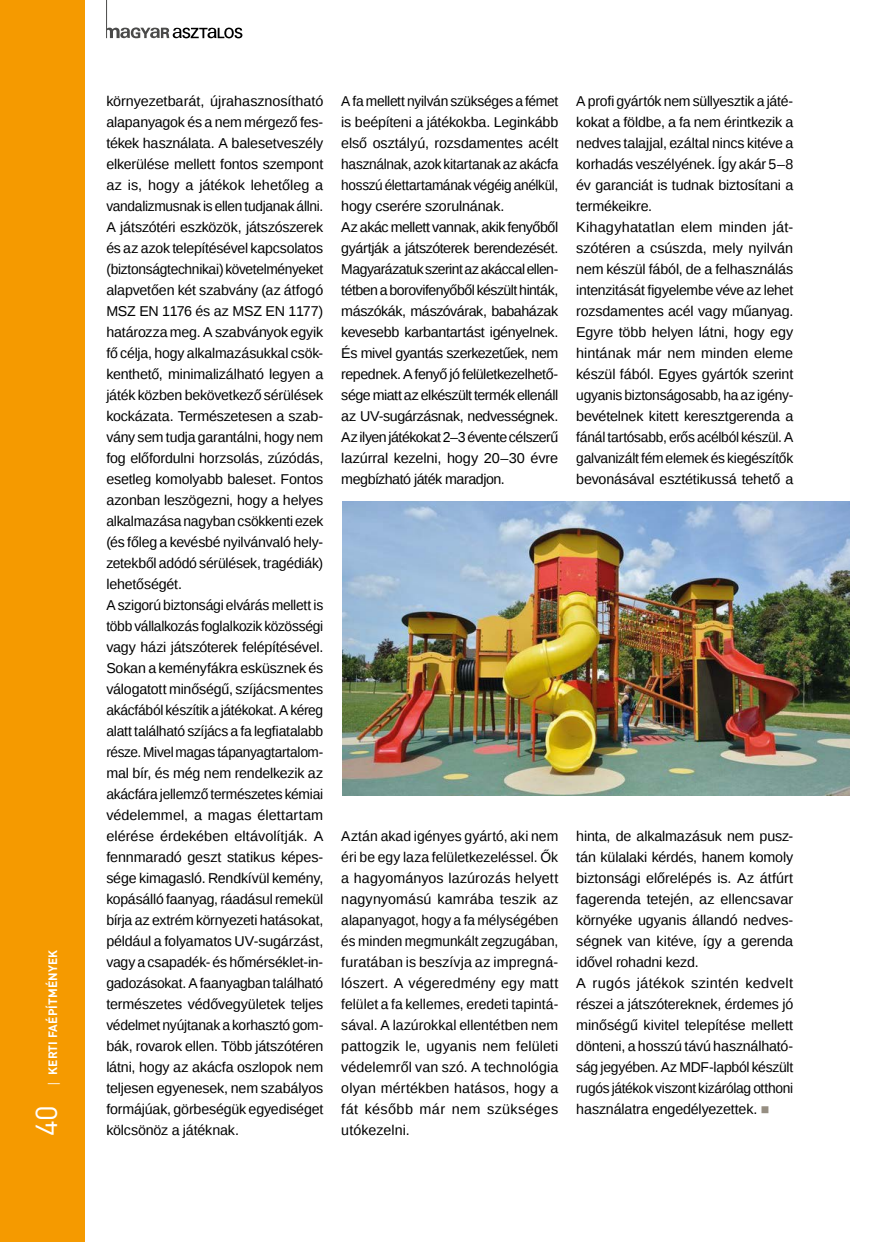
<style>
.page{position:relative;width:872px;height:1242px;background:#fff}
.page>*{position:absolute;margin:0;border:0;box-sizing:border-box;transform-origin:0 0}
.t1{font:30px "DIN Pro";color:#fff}
.t2{font:14.25px/21px "Liberation Sans";letter-spacing:-.015em;color:#000}
.t3{font:700 12px "DIN Pro";letter-spacing:.01em;color:#fff}
.s1{font-family:"Open Sans";font-weight:400}
.s2{color:#968e82}
</style>
<div class="page">
<div style="left:0;top:0;width:85px;height:1242px;background:#f59a00"></div>
<svg style="left:107px;top:27px;width:135px;height:11px"></svg>
<hr style="left:106px;top:0;width:1px;height:38px;background:#4a4a49">
<img style="left:342px;top:502px;width:507px;height:294px">
<p class="t3" style="left:45px;top:1087px;width:139px;rotate:-90deg"><span class="s1">|</span> KERTI FAÉPÍTMÉNYEK</p>
<h1 class="t1" style="left:26px;top:1136px;width:33px;rotate:-90deg">40</h1>
<p class="t2" style="left:106px;top:91px;width:218px">környezetbarát, újrahasznosítható alapanyagok és a nem mérgező fes&shy;tékek használata. A balesetveszély elkerülése mellett fontos szempont az is, hogy a játékok lehetőleg a vandalizmusnak is ellen tudjanak állni.<br>A játszótéri eszközök, játszószerek és az azok telepítésével kapcsolatos (biztonságtechnikai) követelményeket alapvetően két szabvány (az átfogó MSZ EN 1176 és az MSZ EN 1177) határozza meg. A szabványok egyik fő célja, hogy alkalmazásukkal csök&shy;kenthető, minimalizálható legyen a játék közben bekövetkező sérülések kockázata. Természetesen a szab&shy;vány sem tudja garantálni, hogy nem fog előfordulni horzsolás, zúzódás, esetleg komolyabb baleset. Fontos azonban leszögezni, hogy a helyes alkalmazása nagyban csökkenti ezek (és főleg a kevésbé nyilvánvaló hely&shy;zetekből adódó sérülések, tragédiák) lehetőségét.<br>A szigorú biztonsági elvárás mellett is több vállalkozás foglalkozik közösségi vagy házi játszóterek felépítésével.<br>Sokan a keményfákra esküsznek és válogatott minőségű, szíjácsmentes akácfából készítik a játékokat. A kéreg alatt található szíjács a fa legfiatalabb része. Mivel magas tápanyagtartalom&shy;mal bír, és még nem rendelkezik az akácfára jellemző természetes kémiai védelemmel, a magas élettartam elérése érdekében eltávolítják. A fennmaradó geszt statikus képes&shy;sége kimagasló. Rendkívül kemény, kopásálló faanyag, ráadásul remekül bírja az extrém környezeti hatásokat, például a folyamatos UV-sugárzást, vagy a csapadék- és hőmérséklet-in&shy;gadozásokat. A faanyagban található természetes védővegyületek teljes védelmet nyújtanak a korhasztó gom&shy;bák, rovarok ellen. Több játszótéren látni, hogy az akácfa oszlopok nem teljesen egyenesek, nem szabályos formájúak, görbeségük egyediséget kölcsönöz a játéknak.</p>
<p class="t2" style="left:341px;top:91px;width:218px">A fa mellett nyilván szükséges a fémet is beépíteni a játékokba. Leginkább első osztályú, rozsdamentes acélt használnak, azok kitartanak az akácfa hosszú élettartamának végéig anélkül, hogy cserére szorulnának.<br>Az akác mellett vannak, akik fenyőből gyártják a játszóterek berendezését.<br>Magyarázatuk szerint az akáccal ellen&shy;tétben a borovifenyőből készült hinták, mászókák, mászóvárak, babaházak kevesebb karbantartást igényelnek.<br>És mivel gyantás szerkezetűek, nem repednek. A fenyő jó felületkezelhető&shy;sége miatt az elkészült termék ellenáll az UV-sugárzásnak, nedvességnek.<br>Az ilyen játékokat 2–3 évente célszerű lazúrral kezelni, hogy 20–30 évre megbízható játék maradjon.</p>
<p class="t2" style="left:341px;top:826px;width:218px;text-align:justify">Aztán akad igényes gyártó, aki nem éri be egy laza felületkezeléssel. Ők a hagyományos lazúrozás helyett nagynyomású kamrába teszik az alapanyagot, hogy a fa mélységében és minden megmunkált zegzugában, furatában is beszívja az impregná&shy;lószert. A végeredmény egy matt felület a fa kellemes, eredeti tapintá&shy;sával. A lazúrokkal ellentétben nem pattogzik le, ugyanis nem felületi védelemről van szó. A technológia olyan mértékben hatásos, hogy a fát később már nem szükséges utókezelni.</p>
<p class="t2" style="left:576px;top:91px;width:218px">A profi gyártók nem süllyesztik a játé&shy;kokat a földbe, a fa nem érintkezik a nedves talajjal, ezáltal nincs kitéve a korhadás veszélyének. Így akár 5–8 év garanciát is tudnak biztosítani a termékeikre.<br>Kihagyhatatlan elem minden ját&shy;szótéren a csúszda, mely nyilván nem készül fából, de a felhasználás intenzitását figyelembe véve az lehet rozsdamentes acél vagy műanyag.<br>Egyre több helyen látni, hogy egy hintának már nem minden eleme készül fából. Egyes gyártók szerint ugyanis biztonságosabb, ha az igény&shy;bevételnek kitett keresztgerenda a fánál tartósabb, erős acélból készül. A galvanizált fém elemek és kiegészítők bevonásával esztétikussá tehető a</p>
<p class="t2" style="left:576px;top:826px;width:218px">hinta, de alkalmazásuk nem pusz&shy;tán külalaki kérdés, hanem komoly biztonsági előrelépés is. Az átfúrt fagerenda tetején, az ellencsavar környéke ugyanis állandó nedves&shy;ségnek van kitéve, így a gerenda idővel rohadni kezd.<br>A rugós játékok szintén kedvelt részei a játszótereknek, érdemes jó minőségű kivitel telepítése mellett dönteni, a hosszú távú használható&shy;ság jegyében. Az MDF-lapból készült rugós játékok viszont kizárólag otthoni használatra engedélyezettek. <span class="s2">■</span></p>
</div>
